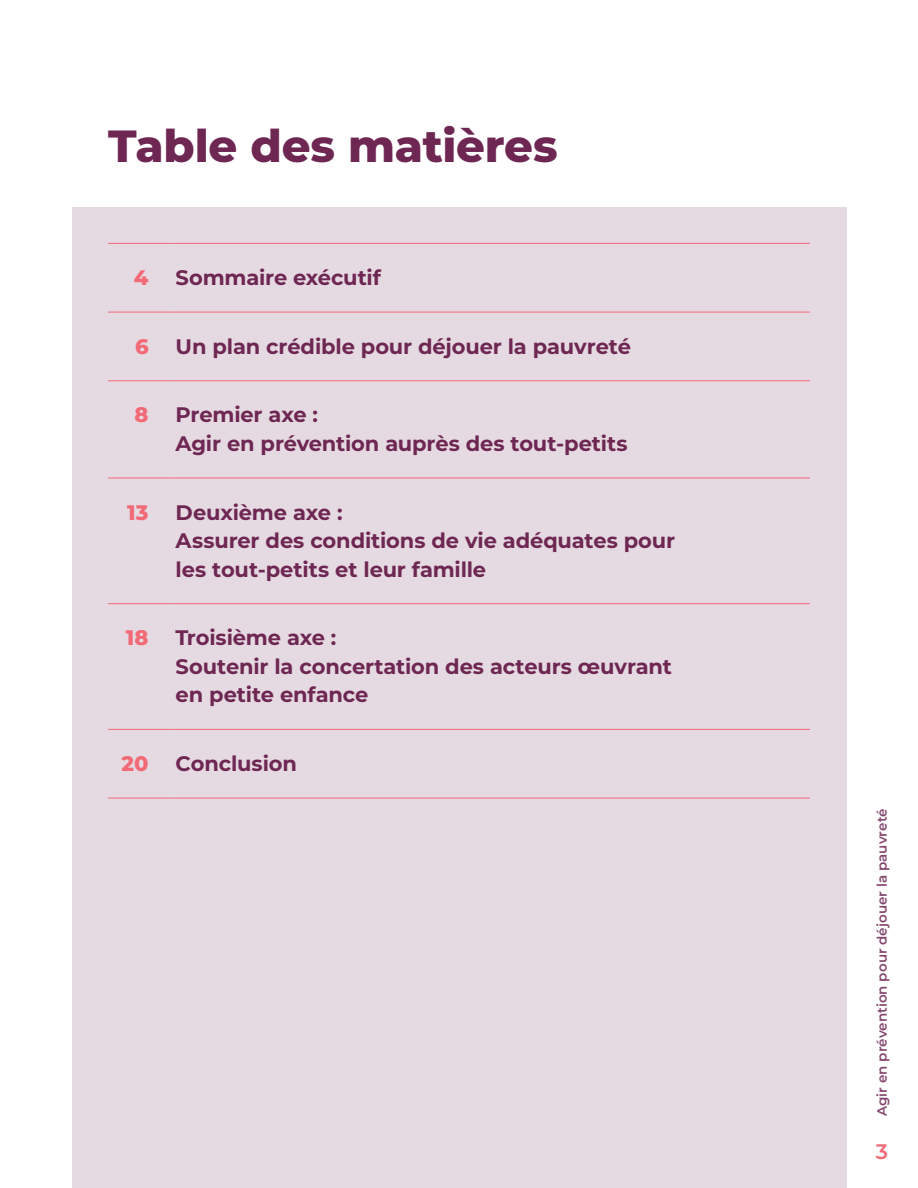
<style>
.page{position:relative;width:918px;height:1188px;background:#fff}
.page>*{position:absolute;margin:0;border:0;box-sizing:border-box;transform-origin:0 0}
.t1{font:800 45px "Montserrat";letter-spacing:-.005em;color:#6e2753}
.t2{font:700 21px/28.5px "Montserrat";letter-spacing:-.005em;color:#6e2753}
.t3{font:800 21px "Montserrat";color:#f16a76}
.t4{font:600 21px "Montserrat";color:#f16a76}
.t5{font:600 13.5px "Montserrat";letter-spacing:.005em;color:#84476d}
</style>
<div class="page">
<div style="left:72px;top:208px;width:774px;height:980px;background:#e6dae2"></div>
<hr style="left:108px;top:243px;width:68px;height:1px;background:#f16a76">
<hr style="left:176px;top:243px;width:634px;height:1px;background:#f16a76">
<hr style="left:108px;top:312px;width:68px;height:1px;background:#f16a76">
<hr style="left:176px;top:312px;width:634px;height:1px;background:#f16a76">
<hr style="left:108px;top:380px;width:68px;height:1px;background:#f16a76">
<hr style="left:176px;top:380px;width:634px;height:1px;background:#f16a76">
<hr style="left:108px;top:478px;width:68px;height:1px;background:#f16a76">
<hr style="left:176px;top:478px;width:634px;height:1px;background:#f16a76">
<hr style="left:108px;top:603px;width:68px;height:1px;background:#f16a76">
<hr style="left:176px;top:603px;width:634px;height:1px;background:#f16a76">
<hr style="left:108px;top:729px;width:68px;height:1px;background:#f16a76">
<hr style="left:176px;top:729px;width:634px;height:1px;background:#f16a76">
<hr style="left:108px;top:798px;width:68px;height:1px;background:#f16a76">
<hr style="left:176px;top:798px;width:634px;height:1px;background:#f16a76">
<h1 class="t1" style="left:108px;top:113px;width:451px">Table des matières</h1>
<p class="t3" style="left:134px;top:262px;width:16px">4</p>
<p class="t2" style="left:176px;top:262px;width:207px">Sommaire exécutif</p>
<p class="t3" style="left:135px;top:331px;width:15px">6</p>
<p class="t2" style="left:176px;top:331px;width:457px">Un plan crédible pour déjouer la pauvreté</p>
<p class="t3" style="left:135px;top:400px;width:16px">8</p>
<p class="t2" style="left:176px;top:400px;width:453px">Premier axe :<br>Agir en prévention auprès des tout-petits</p>
<p class="t3" style="left:127px;top:497px;width:23px">13</p>
<p class="t2" style="left:176px;top:497px;width:501px">Deuxième axe :<br>Assurer des conditions de vie adéquates pour les tout-petits et leur famille</p>
<p class="t3" style="left:126px;top:622px;width:24px">18</p>
<p class="t2" style="left:176px;top:623px;width:498px">Troisième axe :<br>Soutenir la concertation des acteurs œuvrant en petite enfance</p>
<p class="t3" style="left:121px;top:748px;width:29px">20</p>
<p class="t2" style="left:176px;top:748px;width:123px">Conclusion</p>
<p class="t5" style="left:872px;top:1116px;width:309px;rotate:-90deg">Agir en prévention pour déjouer la pauvreté</p>
<p class="t4" style="left:876px;top:1137px;width:14px">3</p>
</div>
